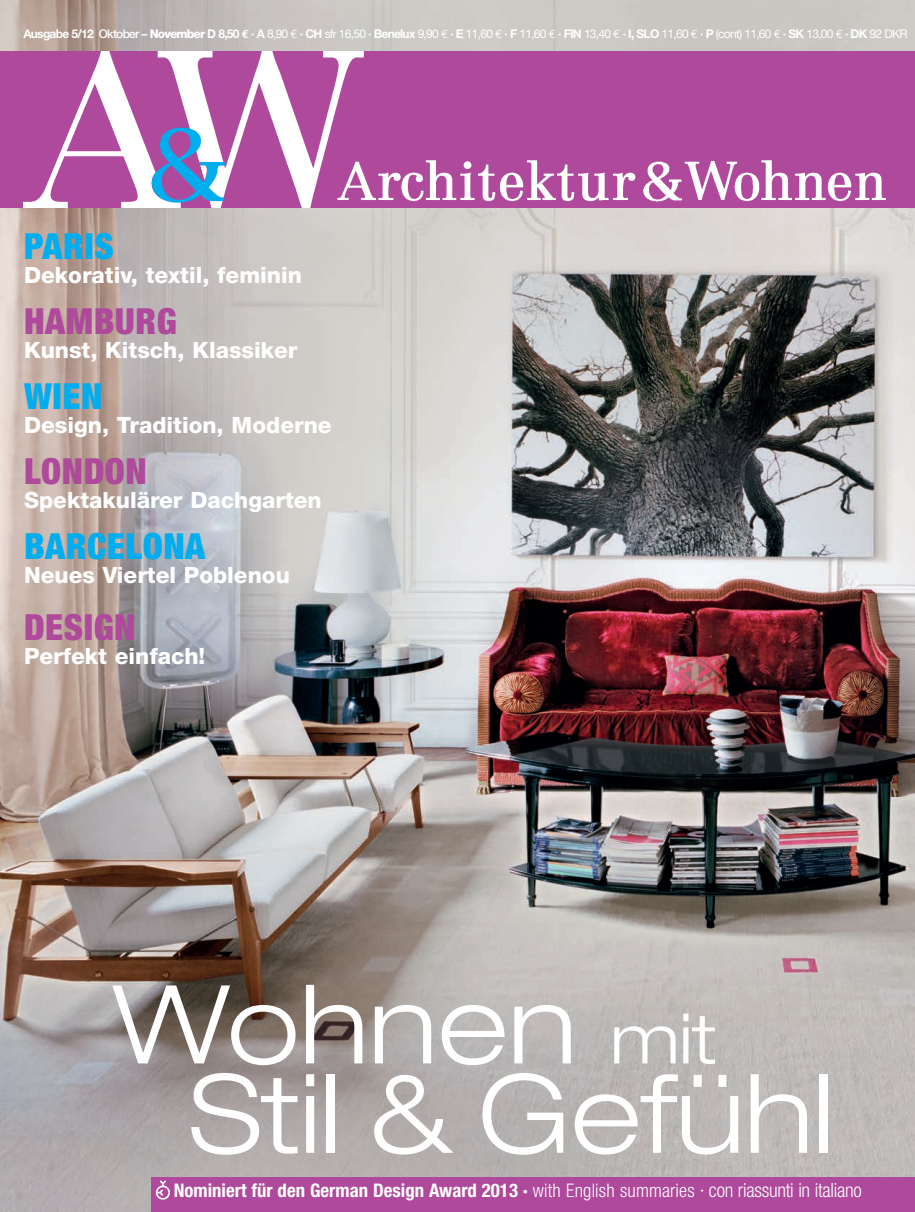
<style>
.page{position:relative;width:915px;height:1212px;background:#fff}
.page>*{position:absolute;margin:0;border:0;box-sizing:border-box;transform-origin:0 0}
.t1{font:300 expanded 109.05px/89.4px "Helvetica Neue LT";color:#fff}
.t2{font:900 condensed 36px "Helvetica Neue LT";letter-spacing:.015em;color:#ae499b}
.t3{font:900 condensed 36px "Helvetica Neue LT";letter-spacing:.015em;color:#00aeef}
.t4{font:800 22.5px "Helvetica Neue LT";color:#fff}
.t5{font:700 condensed 18.75px "Helvetica Neue LT";color:#fff}
.t6{font:12px "Helvetica Neue LT";letter-spacing:-.06em;color:#fff}
.s1{font-weight:700}
.s2{font-weight:500}
.s3{font-weight:800}
.s4{font-family:"Euro Mono";font-weight:700}
.s5{font-family:"Euro Mono"}
.s6{font-size:69.15px}
.s7{font-weight:300}
.s8{font-weight:300;font-size:19.5px}
</style>
<div class="page">
<img style="left:0;top:0;width:914px;height:1212px">
<div style="left:152px;top:1178px;width:762px;height:34px;background:#ae499b"></div>
<svg style="left:156px;top:1180px;width:14px;height:19px"></svg>
<div style="left:0;top:51px;width:914px;height:156px;background:#ae499b"></div>
<img style="left:272px;top:51px;width:613px;height:156px">
<img style="left:24px;top:51px;width:248px;height:156px">
<p class="t6" style="left:23px;top:29px;width:885px"><span class="s1">Ausgabe 5/12</span> <span class="s2">Oktober –</span> <span class="s3">November</span> <span class="s1">D 8,50</span> <span class="s4">€</span> <span class="s1">· A</span> 8,90 <span class="s5">€</span> <span class="s1">· CH</span> sfr 16,50 <span class="s1">· Benelux</span> 9,90 <span class="s5">€</span> <span class="s1">· E</span> 11,60 <span class="s5">€</span> <span class="s1">· F</span> 11,60 <span class="s5">€</span> <span class="s1">· FIN</span> 13,40 <span class="s5">€</span> <span class="s1">· I, SLO</span> 11,60 <span class="s5">€</span> <span class="s1">· P</span> (cont) 11,60 <span class="s5">€</span> <span class="s1">· SK</span> 13,00 <span class="s5">€</span> <span class="s1">· DK</span> 92 DKR</p>
<p class="t3" style="left:24px;top:234px;width:91px">PARIS</p>
<p class="t4" style="left:24px;top:267px;width:279px">Dekorativ, textil, feminin</p>
<p class="t2" style="left:24px;top:309px;width:154px">HAMBURG</p>
<p class="t4" style="left:24px;top:342px;width:275px">Kunst, Kitsch, Klassiker</p>
<p class="t3" style="left:24px;top:384px;width:80px">WIEN</p>
<p class="t4" style="left:24px;top:417px;width:309px">Design, Tradition, Moderne</p>
<p class="t2" style="left:24px;top:459px;width:124px">LONDON</p>
<p class="t4" style="left:24px;top:492px;width:299px">Spektakulärer Dachgarten</p>
<p class="t3" style="left:24px;top:534px;width:183px">BARCELONA</p>
<p class="t4" style="left:24px;top:567px;width:267px">Neues Viertel Poblenou</p>
<p class="t2" style="left:24px;top:615px;width:113px">DESIGN</p>
<p class="t4" style="left:24px;top:648px;width:183px">Perfekt einfach!</p>
<p class="t1" style="left:189px;top:991px;width:646px;text-indent:-75px">Wohnen <span class="s6">mit<br></span>Stil &amp; Gefühl</p>
<p class="t5" style="left:174px;top:1183px;width:689px">Nominiert für den German Design Award 2013 · <span class="s7">with English summaries</span> <span class="s8">· con riassunti in italiano</span></p>
</div>
